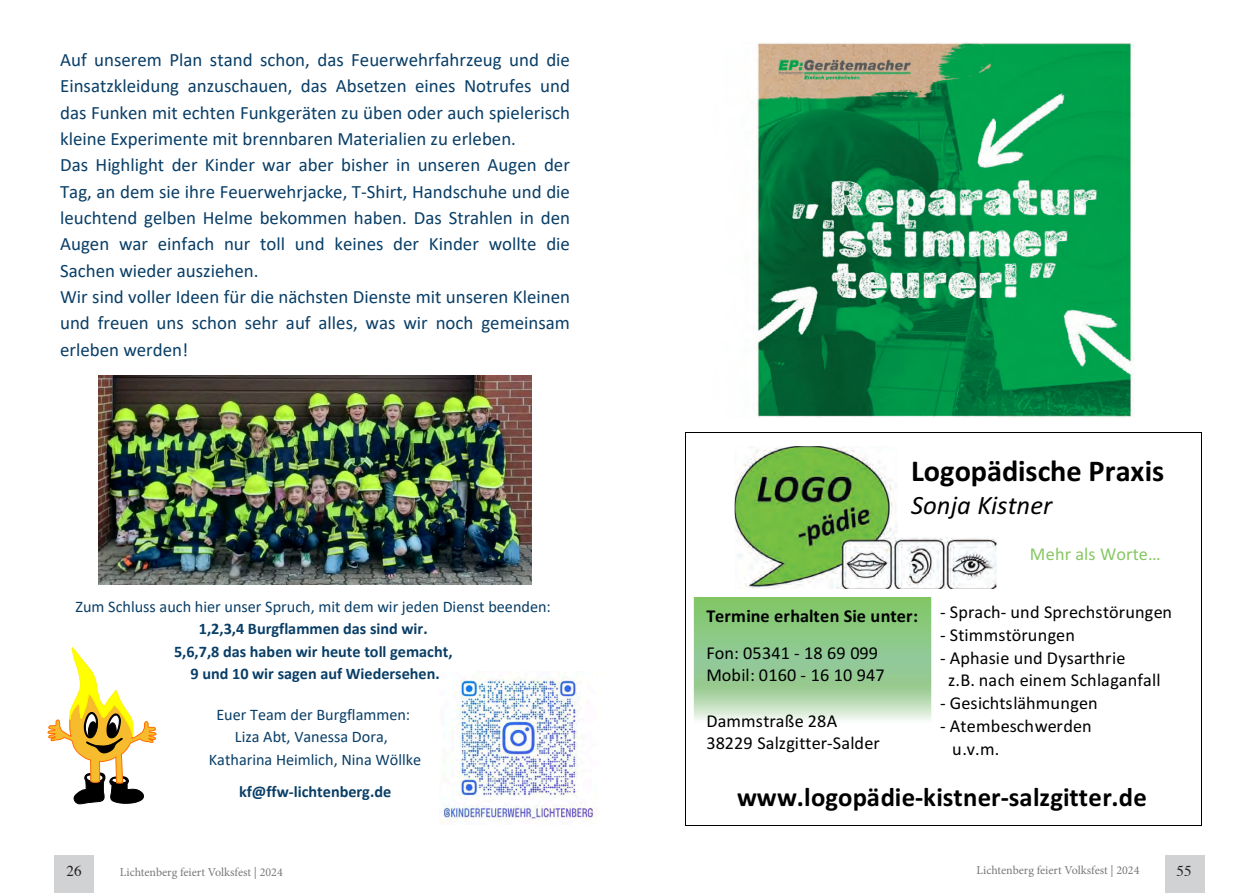
<style>
.page{position:relative;width:1259px;height:893px;background:#fff}
.page>*{position:absolute;margin:0;border:0;box-sizing:border-box;transform-origin:0 0}
.t1{font:700 30.3px "Calibri";color:#000001}
.t2{font:700 26.7px "Calibri";letter-spacing:.005em;color:#000001}
.t3{font:italic 26.7px "Calibri";color:#000001}
.t4{font:18.9px/26.2px "Calibri";color:#093e67}
.t5{font:18.15px/22.6px "Calibri";letter-spacing:.01em;color:#000001}
.t6{font:700 18.15px "Calibri";color:#000001}
.t7{font:18.15px "Calibri";letter-spacing:.01em;color:#87c762}
.t8{font:16.2px/22.4px "Calibri";color:#093e67;text-align:center}
.t9{font:700 16.2px/22.2px "Calibri";color:#093e67;text-align:center}
.t10{font:15px "Times";color:#231f20}
.t11{font:12px "Minion Pro";color:#76787b}
</style>
<div class="page">
<div style="left:54px;top:855px;width:39px;height:38px;background:#d1d2d4"></div>
<img style="left:439px;top:677px;width:156px;height:145px">
<img style="left:98px;top:375px;width:434px;height:210px">
<svg style="left:48px;top:647px;width:108px;height:158px"></svg>
<hr style="left:686px;top:432px;width:515px;height:1px;background:#000001">
<hr style="left:685px;top:433px;width:1px;height:392px;background:#000001">
<hr style="left:686px;top:825px;width:515px;height:1px;background:#000001">
<hr style="left:1201px;top:433px;width:1px;height:392px;background:#000001">
<img style="left:734px;top:446px;width:262px;height:143px">
<div style="left:898px;top:445px;width:279px;height:91px;background:#fff"></div>
<div style="left:694px;top:597px;width:237px;height:7px;background:#82c665"></div>
<img style="left:757px;top:43px;width:377px;height:374px">
<div style="left:1165px;top:855px;width:39px;height:38px;background:#d1d2d4"></div>
<p class="t4" style="left:60px;top:46px;width:511px">Auf unserem Plan stand schon, das Feuerwehrfahrzeug und die Einsatzkleidung anzuschauen, das Absetzen eines Notrufes und das Funken mit echten Funkgeräten zu üben oder auch spielerisch kleine Experimente mit brennbaren Materialien zu erleben.<br>Das Highlight der Kinder war aber bisher in unseren Augen der Tag, an dem sie ihre Feuerwehrjacke, T-Shirt, Handschuhe und die leuchtend gelben Helme bekommen haben. Das Strahlen in den Augen war einfach nur toll und keines der Kinder wollte die Sachen wieder ausziehen.<br>Wir sind voller Ideen für die nächsten Dienste mit unseren Kleinen und freuen uns schon sehr auf alles, was wir noch gemeinsam erleben werden!</p>
<p class="t8" style="left:76px;top:595px;width:477px">Zum Schluss auch hier unser Spruch, mit dem wir jeden Dienst beenden:</p>
<p class="t9" style="left:174px;top:618px;width:280px">1,2,3,4 Burgflammen das sind wir.<br>5,6,7,8 das haben wir heute toll gemacht,<br>9 und 10 wir sagen auf Wiedersehen.</p>
<p class="t8" style="left:209px;top:703px;width:214px">Euer Team der Burgflammen:<br>Liza Abt, Vanessa Dora,<br>Katharina Heimlich, Nina Wöllke</p>
<p class="t9" style="left:239px;top:780px;width:154px">kf@ffw-lichtenberg.de</p>
<p class="t10" style="left:66px;top:857px;width:16px">26</p>
<p class="t11" style="left:120px;top:864px;width:164px">Lichtenberg feiert Volksfest | 2024</p>
<h1 class="t1" style="left:911px;top:449px;width:255px">Logopädische Praxis</h1>
<h2 class="t3" style="left:911px;top:487px;width:143px">Sonja Kistner</h2>
<p class="t7" style="left:1030px;top:541px;width:132px">Mehr als Worte…</p>
<p class="t5" style="left:940px;top:600px;width:233px">- Sprach- und Sprechstörungen</p>
<p class="t5" style="left:940px;top:623px;width:136px">- Stimmstörungen</p>
<p class="t5" style="left:948px;top:646px;width:214px;text-indent:-8px">- Aphasie und Dysarthrie<br>z.B. nach einem Schlaganfall</p>
<p class="t5" style="left:940px;top:691px;width:159px">- Gesichtslähmungen</p>
<p class="t5" style="left:952px;top:713px;width:141px;line-height:23.1px;text-indent:-12px">- Atembeschwerden u.v.m.</p>
<p class="t6" style="left:706px;top:603px;width:213px">Termine erhalten Sie unter:</p>
<p class="t5" style="left:706px;top:641px;width:180px">Fon: 05341 - 18 69 099<br>Mobil: 0160 - 16 10 947</p>
<p class="t5" style="left:706px;top:709px;width:175px">Dammstraße 28A<br>38229 Salzgitter-Salder</p>
<h2 class="t2" style="left:737px;top:779px;width:411px">www.logopädie-kistner-salzgitter.de</h2>
<p class="t11" style="left:976px;top:862px;width:164px">Lichtenberg feiert Volksfest | 2024</p>
<p class="t10" style="left:1176px;top:857px;width:16px">55</p>
</div>
